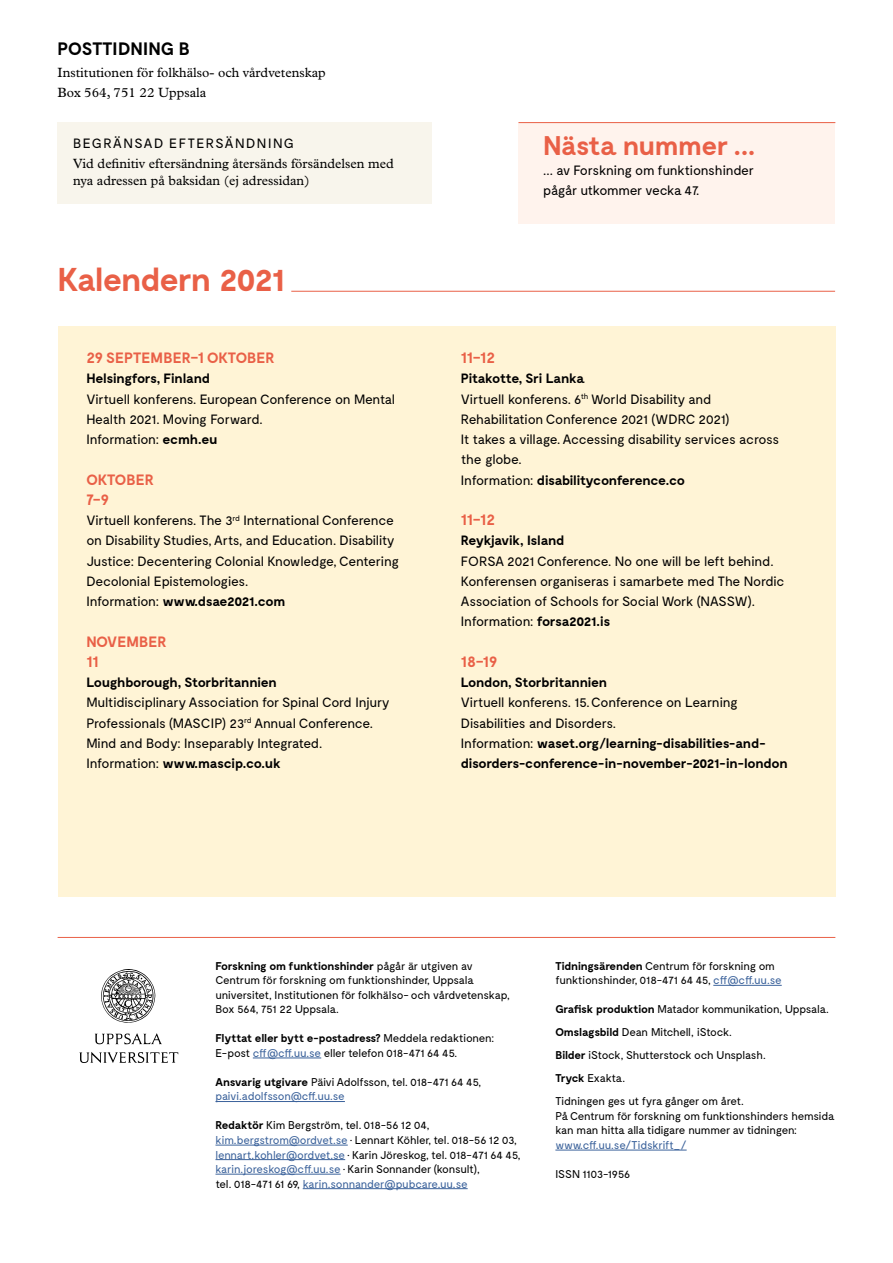
<style>
.page{position:relative;width:893px;height:1263px;background:#fff}
.page>*{position:absolute;margin:0;border:0;box-sizing:border-box;transform-origin:0 0}
.H1_-_Avhandlignar_ru{font:700 33px "Moderat";letter-spacing:-.035em;color:#e96047}
.Bild-_och_faktatext{font:700 27px "Moderat";letter-spacing:-.025em;color:#e96047}
.t1{font:700 18px "Moderat";letter-spacing:.005em;color:#000}
.Bild-_och_faktatext-2{font:700 15px "Moderat";color:#e96047}
.Bild-_och_faktatext-3{font:13.5px/20.2px "Moderat";letter-spacing:-.025em;color:#000}
.Bild-_och_faktatext-4{font:700 13.5px/20.2px "Moderat";letter-spacing:-.025em;color:#000}
.B-post{font:13.5px/20.2px "Plantin Std";color:#000}
.B-post-2{font:13.5px "Moderat";letter-spacing:.105em;color:#000}
.Baksidestext_adresse{font:11.25px/14.5px "Moderat";letter-spacing:-.025em;color:#000}
.Baksidestext_adresse-2{font:11.25px/14.5px "Moderat";letter-spacing:-.025em;color:#3b629b}
.Baksidestext_adresse-3{font:11.25px "Moderat";color:#000}
.s1{font-weight:700}
.s2{font-weight:400}
.s3{color:#3b629b}
.s4{color:#000}
</style>
<div class="page">
<div style="left:518px;top:123px;width:317px;height:101px;background:#fff3ed"></div>
<div style="left:58px;top:326px;width:777px;height:570px;background:#fff4d6"></div>
<svg style="left:95px;top:1033px;width:67px;height:11px"></svg>
<svg style="left:79px;top:1052px;width:99px;height:11px"></svg>
<svg style="left:101px;top:969px;width:54px;height:54px"></svg>
<hr style="left:291px;top:291px;width:544px;height:1px;background:#e96047">
<hr style="left:518px;top:122px;width:317px;height:1px;background:#e96047">
<hr style="left:58px;top:937px;width:777px;height:1px;background:#e96047">
<hr style="left:253px;top:1058px;width:68px;height:1px;background:#3b629b">
<hr style="left:215px;top:1101px;width:130px;height:1px;background:#3b629b">
<hr style="left:215px;top:1145px;width:133px;height:1px;background:#3b629b">
<hr style="left:215px;top:1159px;width:130px;height:1px;background:#3b629b">
<hr style="left:215px;top:1174px;width:126px;height:1px;background:#3b629b">
<hr style="left:303px;top:1188px;width:165px;height:1px;background:#3b629b">
<hr style="left:713px;top:985px;width:69px;height:1px;background:#3b629b">
<hr style="left:555px;top:1150px;width:132px;height:1px;background:#3b629b">
<div style="left:58px;top:122px;width:374px;height:82px;background:#f8f5ec"></div>
<p class="t1" style="left:58px;top:39px;width:134px">POSTTIDNING B</p>
<p class="B-post" style="left:58px;top:62px;width:270px">Institutionen för folkhälso- och vårdvetenskap<br>Box 564, 751 22 Uppsala</p>
<p class="B-post-2" style="left:73px;top:136px;width:222px">BEGRÄNSAD EFTERSÄNDNING</p>
<p class="B-post" style="left:73px;top:155px;width:322px;line-height:17.2px">Vid definitiv eftersändning återsänds försändelsen med nya adressen på baksidan (ej adressidan)</p>
<h1 class="H1_-_Avhandlignar_ru" style="left:58px;top:261px;width:229px">Kalendern 2021</h1>
<p class="Bild-_och_faktatext-2" style="left:86px;top:349px;width:190px">29 SEPTEMBER–1 OKTOBER</p>
<p class="Bild-_och_faktatext-4" style="left:86px;top:369px;width:125px">Helsingfors, Finland</p>
<p class="Bild-_och_faktatext-3" style="left:86px;top:389px;width:310px">Virtuell konferens. European Conference on Mental<br>Health 2021. Moving Forward.</p>
<p class="Bild-_och_faktatext-3" style="left:86px;top:430px;width:133px">Information: <span class="s1">ecmh.eu</span></p>
<p class="Bild-_och_faktatext-2" style="left:86px;top:471px;width:69px">OKTOBER</p>
<p class="Bild-_och_faktatext-2" style="left:86px;top:491px;width:24px">7–9</p>
<p class="Bild-_och_faktatext-3" style="left:86px;top:511px;width:314px">Virtuell konferens. The 3<sup>rd</sup> International Conference on Disability Studies, Arts, and Education. Disability Justice: Decentering Colonial Knowledge, Centering Decolonial Epistemologies.</p>
<p class="Bild-_och_faktatext-4" style="left:86px;top:592px;width:200px"><span class="s2">Information:</span> www.dsae2021.com</p>
<p class="Bild-_och_faktatext-2" style="left:86px;top:633px;width:82px">NOVEMBER</p>
<p class="Bild-_och_faktatext-2" style="left:86px;top:653px;width:14px">11</p>
<p class="Bild-_och_faktatext-4" style="left:86px;top:673px;width:192px">Loughborough, Storbritannien</p>
<p class="Bild-_och_faktatext-3" style="left:86px;top:693px;width:305px">Multidisciplinary Association for Spinal Cord Injury<br>Professionals (MASCIP) 23<sup>rd</sup> Annual Conference.<br>Mind and Body: Inseparably Integrated.</p>
<p class="Bild-_och_faktatext-4" style="left:86px;top:754px;width:196px"><span class="s2">Information:</span> www.mascip.co.uk</p>
<p class="Bild-_och_faktatext" style="left:543px;top:130px;width:214px">Nästa nummer ...</p>
<p class="Bild-_och_faktatext-3" style="left:543px;top:161px;width:212px">... av Forskning om funktionshinder pågår utkommer vecka 47.</p>
<p class="Bild-_och_faktatext-2" style="left:461px;top:349px;width:36px">11–12</p>
<p class="Bild-_och_faktatext-4" style="left:461px;top:369px;width:126px">Pitakotte, Sri Lanka</p>
<p class="Bild-_och_faktatext-3" style="left:461px;top:389px;width:270px">Virtuell konferens. 6<sup>th</sup> World Disability and<br>Rehabilitation Conference 2021 (WDRC 2021)</p>
<p class="Bild-_och_faktatext-3" style="left:461px;top:430px;width:320px">It takes a village. Accessing disability services across the globe.</p>
<p class="Bild-_och_faktatext-4" style="left:461px;top:470px;width:226px"><span class="s2">Information:</span> disabilityconference.co</p>
<p class="Bild-_och_faktatext-2" style="left:461px;top:511px;width:36px">11–12</p>
<p class="Bild-_och_faktatext-4" style="left:461px;top:531px;width:105px">Reykjavik, Island</p>
<p class="Bild-_och_faktatext-3" style="left:461px;top:551px;width:325px">FORSA 2021 Conference. No one will be left behind.<br>Konferensen organiseras i samarbete med The Nordic<br>Association of Schools for Social Work (NASSW).</p>
<p class="Bild-_och_faktatext-3" style="left:461px;top:612px;width:151px">Information: <span class="s1">forsa2021.is</span></p>
<p class="Bild-_och_faktatext-2" style="left:461px;top:653px;width:38px">18–19</p>
<p class="Bild-_och_faktatext-4" style="left:461px;top:673px;width:148px">London, Storbritannien</p>
<p class="Bild-_och_faktatext-3" style="left:461px;top:693px;width:278px">Virtuell konferens. 15.Conference on Learning<br>Disabilities and Disorders.</p>
<p class="Bild-_och_faktatext-4" style="left:461px;top:734px;width:328px"><span class="s2">Information:</span> waset.org/learning-disabilities-and&shy;disorders-conference-in-november-2021-in-london</p>
<p class="Baksidestext_adresse" style="left:215px;top:959px;width:296px"><span class="s1">Forskning om funktionshinder</span> pågår är utgiven av Centrum för forskning om funktionshinder, Uppsala universitet, Institutionen för folkhälso- och vårdvetenskap, Box 564, 751 22 Uppsala.</p>
<p class="Baksidestext_adresse" style="left:215px;top:1031px;width:280px"><span class="s1">Flyttat eller bytt e-postadress?</span> Meddela redaktionen:<br>E-post <span class="s3">cff@cff.uu.se</span> eller telefon 018-471 64 45.</p>
<p class="Baksidestext_adresse" style="left:215px;top:1075px;width:267px"><span class="s1">Ansvarig utgivare</span> Päivi Adolfsson, tel. 018-471 64 45,</p>
<p class="Baksidestext_adresse-2" style="left:215px;top:1089px;width:131px">paivi.adolfsson@cff.uu.se</p>
<p class="Baksidestext_adresse" style="left:215px;top:1118px;width:303px"><span class="s1">Redaktör</span> Kim Bergström, tel. 018-56 12 04, <span class="s3">kim.bergstrom@ordvet.se</span> • Lennart Köhler, tel. 018-56 12 03,</p>
<p class="Baksidestext_adresse-2" style="left:215px;top:1148px;width:307px">lennart.kohler@ordvet.se <span class="s4">• Karin Jöreskog, tel. 018-471 64 45, </span>karin.joreskog@cff.uu.se <span class="s4">• Karin Sonnander (konsult),<br>tel. 018-471 61 69,</span> karin.sonnander@pubcare.uu.se</p>
<p class="Baksidestext_adresse" style="left:555px;top:959px;width:221px"><span class="s1">Tidningsärenden</span> Centrum för forskning om</p>
<p class="Baksidestext_adresse" style="left:555px;top:973px;width:228px">funktionshinder, 018-471 64 45, <span class="s3">cff@cff.uu.se</span></p>
<p class="Baksidestext_adresse" style="left:555px;top:1002px;width:275px"><span class="s1">Grafisk produktion</span> Matador kommunikation, Uppsala.</p>
<p class="Baksidestext_adresse" style="left:555px;top:1025px;width:178px"><span class="s1">Omslagsbild</span> Dean Mitchell, iStock.</p>
<p class="Baksidestext_adresse" style="left:555px;top:1048px;width:212px"><span class="s1">Bilder</span> iStock, Shutterstock och Unsplash.</p>
<p class="Baksidestext_adresse" style="left:555px;top:1071px;width:71px"><span class="s1">Tryck</span> Exakta.</p>
<p class="Baksidestext_adresse" style="left:555px;top:1094px;width:281px">Tidningen ges ut fyra gånger om året.<br>På Centrum för forskning om funktionshinders hemsida kan man hitta alla tidigare nummer av tidningen: <span class="s3">www.cff.uu.se/Tidskrift_/</span></p>
<p class="Baksidestext_adresse-3" style="left:555px;top:1168px;width:77px">ISSN 1103-1956</p>
</div>
